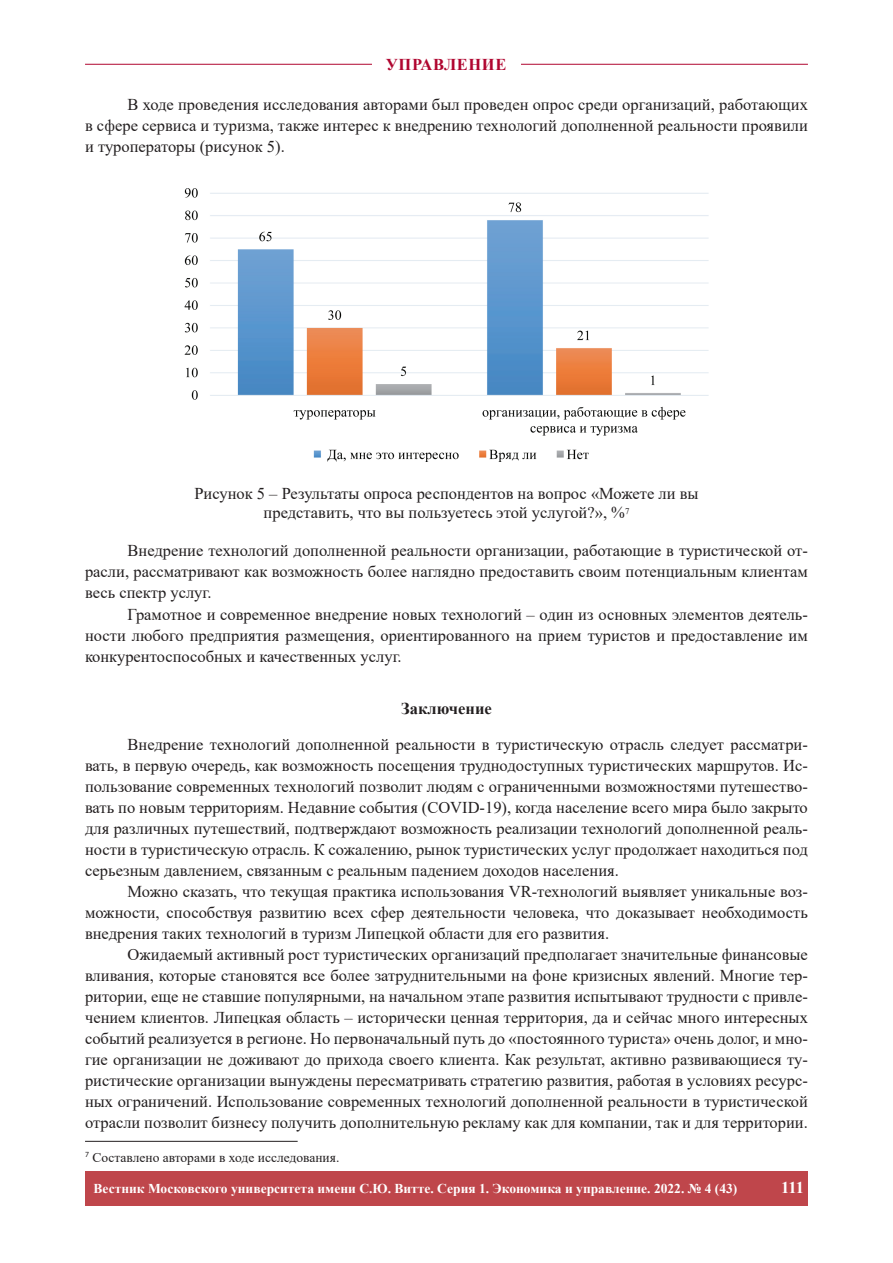
<style>
.page{position:relative;width:893px;height:1263px;background:#fff}
.page>*{position:absolute;margin:0;border:0;box-sizing:border-box;transform-origin:0 0}
.t1{font:16.5px/21px "Times New Roman";color:#231f20;text-align:justify}
.t2{font:700 16.5px "Times New Roman";letter-spacing:.035em;color:#b00630}
.t3{font:700 16.5px "Times New Roman";color:#231f20}
.t4{font:700 16.5px "Times New Roman";color:#fff}
.t5{font:700 13.5px "Times New Roman";color:#fff}
.t6{font:13.5px "Times New Roman";color:#231f20}
</style>
<div class="page">
<hr style="left:85px;top:64px;width:723px;height:1px;background:#b00630">
<div style="left:372px;top:59px;width:149px;height:11px;background:#fff"></div>
<div style="left:85px;top:1171px;width:723px;height:34px;background:#bf464b"></div>
<img style="left:184px;top:188px;width:525px;height:274px">
<hr style="left:85px;top:1141px;width:213px;height:1px;background:#231f20">
<p class="t2" style="left:386px;top:52px;width:122px">УПРАВЛЕНИЕ</p>
<p class="t1" style="left:85px;top:94px;width:724px;text-indent:43px">В ходе проведения исследования авторами был проведен опрос среди организаций, работающих в сфере сервиса и туризма, также интерес к внедрению технологий дополненной реальности проявили и туроператоры (рисунок 5).</p>
<p class="t1" style="left:194px;top:483px;width:506px;line-height:19.8px;text-align:center">Рисунок 5 – Результаты опроса респондентов на вопрос «Можете ли вы представить, что вы пользуетесь этой услугой?», %<sup>7</sup></p>
<p class="t1" style="left:85px;top:540px;width:724px;text-indent:43px">Внедрение технологий дополненной реальности организации, работающие в туристической от&shy;расли, рассматривают как возможность более наглядно предоставить своим потенциальным клиентам весь спектр услуг.</p>
<p class="t1" style="left:85px;top:603px;width:724px;text-indent:43px">Грамотное и современное внедрение новых технологий – один из основных элементов деятель&shy;ности любого предприятия размещения, ориентированного на прием туристов и предоставление им конкурентоспособных и качественных услуг.</p>
<p class="t3" style="left:401px;top:697px;width:92px">Заключение</p>
<p class="t1" style="left:85px;top:734px;width:724px;text-indent:43px">Внедрение технологий дополненной реальности в туристическую отрасль следует рассматри&shy;вать, в первую очередь, как возможность посещения труднодоступных туристических маршрутов. Ис&shy;пользование современных технологий позволит людям с ограниченными возможностями путешество&shy;вать по новым территориям. Недавние события (COVID-19), когда население всего мира было закрыто для различных путешествий, подтверждают возможность реализации технологий дополненной реаль&shy;ности в туристическую отрасль. К сожалению, рынок туристических услуг продолжает находиться под серьезным давлением, связанным с реальным падением доходов населения.</p>
<p class="t1" style="left:85px;top:881px;width:724px;text-indent:43px">Можно сказать, что текущая практика использования VR-технологий выявляет уникальные воз&shy;можности, способствуя развитию всех сфер деятельности человека, что доказывает необходимость внедрения таких технологий в туризм Липецкой области для его развития.</p>
<p class="t1" style="left:85px;top:944px;width:724px;text-indent:43px">Ожидаемый активный рост туристических организаций предполагает значительные финансовые вливания, которые становятся все более затруднительными на фоне кризисных явлений. Многие тер&shy;ритории, еще не ставшие популярными, на начальном этапе развития испытывают трудности с привле&shy;чением клиентов. Липецкая область – исторически ценная территория, да и сейчас много интересных событий реализуется в регионе. Но первоначальный путь до «постоянного туриста» очень долог, и мно&shy;гие организации не доживают до прихода своего клиента. Как результат, активно развивающиеся ту&shy;ристические организации вынуждены пересматривать стратегию развития, работая в условиях ресурс&shy;ных ограничений. Использование современных технологий дополненной реальности в туристической отрасли позволит бизнесу получить дополнительную рекламу как для компании, так и для территории.</p>
<p class="t6" style="left:85px;top:1148px;width:256px"><sup>7</sup> Составлено авторами в ходе исследования.</p>
<p class="t5" style="left:94px;top:1179px;width:645px">Вестник Московского университета имени С.Ю. Витте. Серия 1. Экономика и управление. 2022. № 4 (43)</p>
<p class="t4" style="left:781px;top:1175px;width:24px">111</p>
</div>
